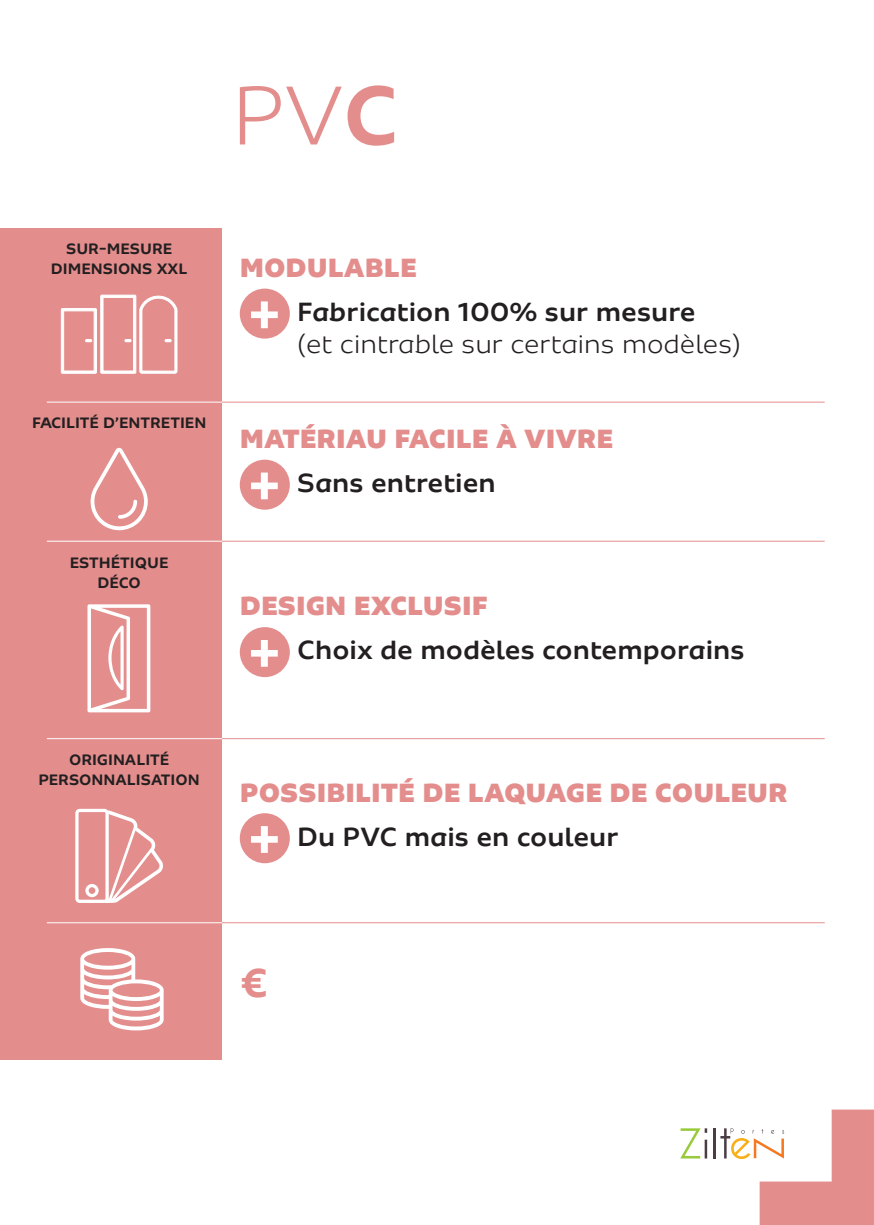
<style>
.page{position:relative;width:874px;height:1225px;background:#fff}
.page>*{position:absolute;margin:0;border:0;box-sizing:border-box;transform-origin:0 0}
.t1{font:300 88.4px "Sua";color:#e38e8d}
.t2{font:700 44px "Sua";color:#e38e8d}
.t3{font:500 28px "Sua";color:#231f20}
.t4{font:900 28px "Sua";color:#e38e8d}
.t5{font:300 28px "Sua";color:#231f20}
.t6{font:700 16px/20px "Sua";color:#231f20;text-align:center}
.s1{font-weight:700}
</style>
<div class="page">
<div style="left:0;top:228px;width:221px;height:831px;background:#e38e8d"></div>
<svg style="left:90px;top:448px;width:58px;height:82px"></svg>
<svg style="left:75px;top:809px;width:88px;height:94px"></svg>
<hr style="left:47px;top:401px;width:777px;height:1px;background:#e38e8d">
<hr style="left:47px;top:541px;width:777px;height:1px;background:#e38e8d">
<hr style="left:47px;top:738px;width:777px;height:1px;background:#e38e8d">
<hr style="left:47px;top:922px;width:777px;height:1px;background:#e38e8d">
<svg style="left:240px;top:288px;width:50px;height:51px"></svg>
<svg style="left:240px;top:460px;width:50px;height:50px"></svg>
<svg style="left:240px;top:627px;width:50px;height:50px"></svg>
<svg style="left:240px;top:813px;width:50px;height:50px"></svg>
<hr style="left:713px;top:1128px;width:2px;height:30px;background:#4c3d44">
<svg style="left:680px;top:1128px;width:26px;height:30px"></svg>
<svg style="left:720px;top:1109px;width:153px;height:116px"></svg>
<svg style="left:80px;top:948px;width:83px;height:82px"></svg>
<svg style="left:60px;top:294px;width:118px;height:80px"></svg>
<svg style="left:87px;top:604px;width:63px;height:108px"></svg>
<p class="t1" style="left:231px;top:66px;width:168px">PV<span class="s1">C</span></p>
<p class="t6" style="left:51px;top:239px;width:138px">SUR-MESURE<br>DIMENSIONS XXL</p>
<p class="t6" style="left:32px;top:412px;width:176px">FACILITÉ D’ENTRETIEN</p>
<p class="t6" style="left:70px;top:553px;width:100px">ESTHÉTIQUE</p>
<p class="t6" style="left:97px;top:573px;width:45px">DÉCO</p>
<p class="t6" style="left:69px;top:749px;width:102px">ORIGINALITÉ</p>
<p class="t6" style="left:39px;top:769px;width:163px">PERSONNALISATION</p>
<h3 class="t4" style="left:240px;top:250px;width:178px">MODULABLE</h3>
<h3 class="t3" style="left:297px;top:295px;width:400px">Fabrication 100% sur mesure</h3>
<h3 class="t5" style="left:297px;top:328px;width:445px">(et cintrable sur certains modèles)</h3>
<h3 class="t4" style="left:240px;top:421px;width:375px">MATÉRIAU FACILE À VIVRE</h3>
<h3 class="t3" style="left:297px;top:466px;width:200px">Sans entretien</h3>
<h3 class="t4" style="left:240px;top:589px;width:249px">DESIGN EXCLUSIF</h3>
<h3 class="t3" style="left:297px;top:634px;width:448px">Choix de modèles contemporains</h3>
<h3 class="t4" style="left:240px;top:775px;width:549px">POSSIBILITÉ DE LAQUAGE DE COULEUR</h3>
<h3 class="t3" style="left:297px;top:820px;width:323px">Du PVC mais en couleur</h3>
<h2 class="t2" style="left:240px;top:956px;width:30px">€</h2>
</div>
